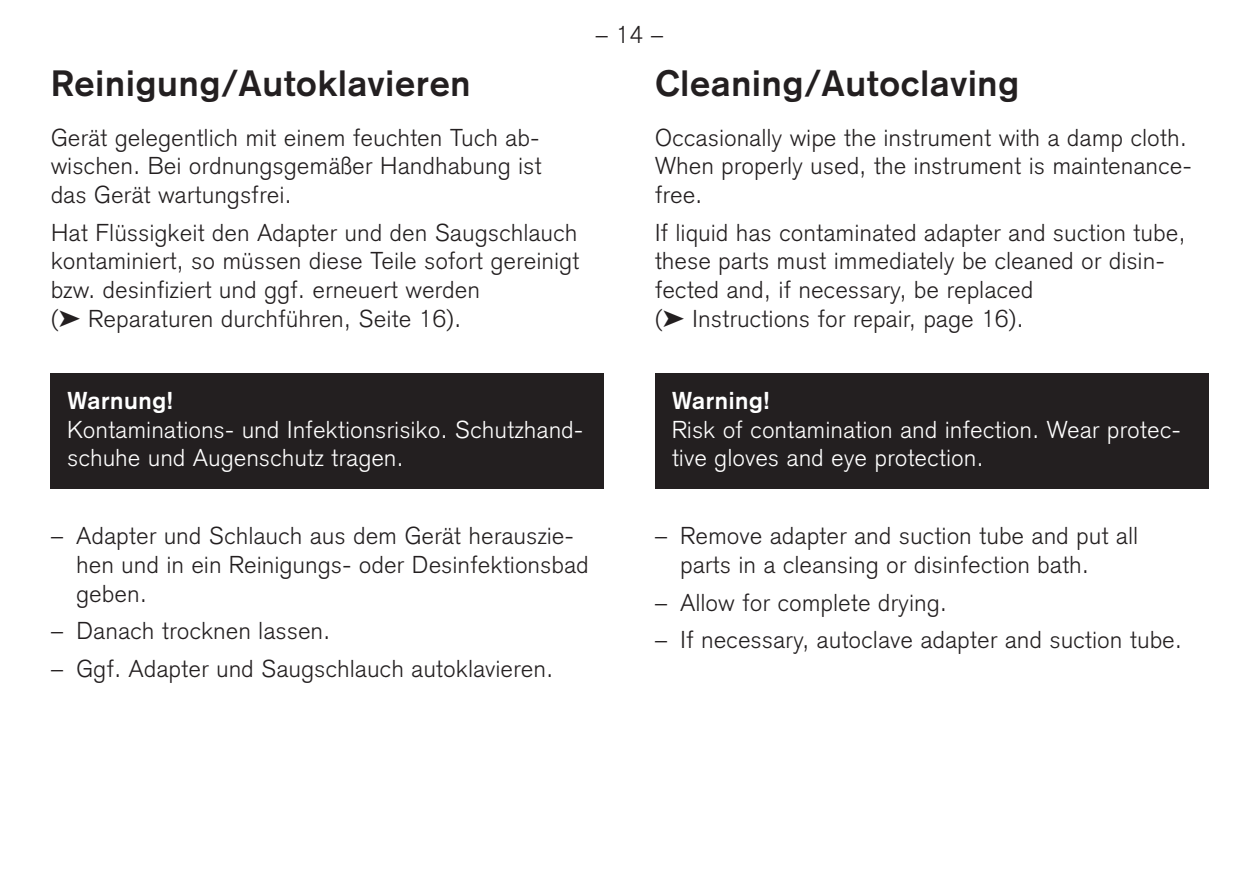
<style>
.page{position:relative;width:1259px;height:893px;background:#fff}
.page>*{position:absolute;margin:0;border:0;box-sizing:border-box;transform-origin:0 0}
.t1{font:700 36px "Akzidenz Grotesk";letter-spacing:.025em;color:#231f20}
.t2{font:300 24px/28.8px "Akzidenz Grotesk";letter-spacing:.025em;color:#231f20}
.t3{font:300 24px/28.8px "Akzidenz Grotesk";letter-spacing:.025em;color:#fff}
.t4{font:700 24px "Akzidenz Grotesk";letter-spacing:.025em;color:#fff}
</style>
<div class="page">
<div style="left:655px;top:373px;width:553px;height:115px;background:#231f20"></div>
<div style="left:50px;top:373px;width:554px;height:115px;background:#231f20"></div>
<p class="t2" style="left:596px;top:20px;width:69px">– 14 –</p>
<h1 class="t1" style="left:51px;top:62px;width:421px">Reinigung/Autoklavieren</h1>
<h1 class="t1" style="left:655px;top:62px;width:366px">Cleaning/Autoclaving</h1>
<p class="t2" style="left:51px;top:123px;width:492px;text-align:justify">Gerät gelegentlich mit einem feuchten Tuch ab&shy;wischen. Bei ordnungsgemäßer Handhabung ist das Gerät wartungsfrei.</p>
<p class="t2" style="left:51px;top:218px;width:530px">Hat Flüssigkeit den Adapter und den Saugschlauch kontaminiert, so müssen diese Teile sofort gereinigt bzw. desinfiziert und ggf. erneuert werden<br>(➤ Reparaturen durchführen, Seite 16).</p>
<p class="t2" style="left:655px;top:123px;width:538px">Occasionally wipe the instrument with a damp cloth.<br>When properly used, the instrument is maintenance&shy;free.</p>
<p class="t2" style="left:655px;top:218px;width:532px">If liquid has contaminated adapter and suction tube, these parts must immediately be cleaned or disin&shy;fected and, if necessary, be replaced<br>(➤ Instructions for repair, page 16).</p>
<p class="t4" style="left:67px;top:386px;width:107px">Warnung!</p>
<p class="t3" style="left:67px;top:415px;width:517px">Kontaminations- und Infektionsrisiko. Schutzhand&shy;schuhe und Augenschutz tragen.</p>
<p class="t2" style="left:77px;top:522px;width:513px;text-indent:-26px">– Adapter und Schlauch aus dem Gerät herauszie&shy;hen und in ein Reinigungs- oder Desinfektionsbad geben.</p>
<p class="t2" style="left:51px;top:617px;width:281px">– Danach trocknen lassen.</p>
<p class="t2" style="left:51px;top:654px;width:503px">– Ggf. Adapter und Saugschlauch autoklavieren.</p>
<p class="t4" style="left:672px;top:386px;width:99px">Warning!</p>
<p class="t3" style="left:672px;top:415px;width:510px">Risk of contamination and infection. Wear protec&shy;tive gloves and eye protection.</p>
<p class="t2" style="left:680px;top:522px;width:459px;text-indent:-26px">– Remove adapter and suction tube and put all parts in a cleansing or disinfection bath.</p>
<p class="t2" style="left:655px;top:588px;width:293px">– Allow for complete drying.</p>
<p class="t2" style="left:655px;top:625px;width:528px">– If necessary, autoclave adapter and suction tube.</p>
</div>
